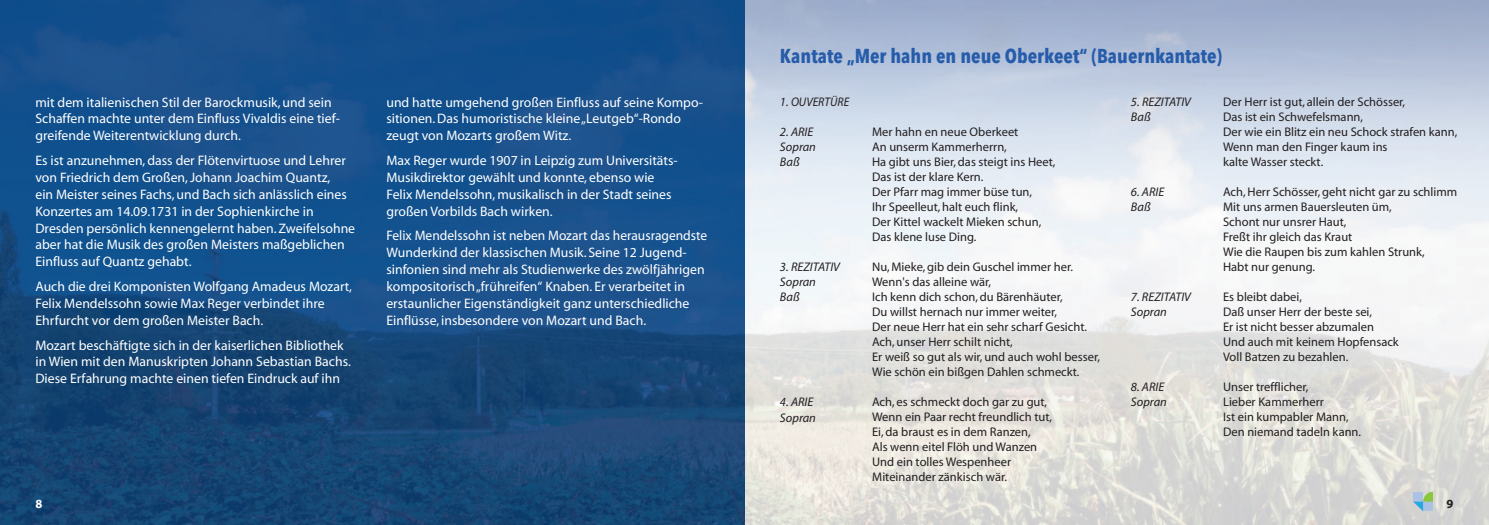
<style>
.page{position:relative;width:1489px;height:525px;background:#fff}
.page>*{position:absolute;margin:0;border:0;box-sizing:border-box;transform-origin:0 0}
.t1{font:700 20px "Avenir Next Condensed";color:#275caa}
.t2{font:13.75px/16.9px "Myriad";color:#fff}
.t3{font:12.5px/15px "Myriad";color:#231f20}
.t4{font:italic 12.5px/15px "Myriad Pro";color:#231f20}
.t5{font:700 12.5px "Myriad Pro";color:#231f20}
.t6{font:700 12.5px "Myriad Pro";color:#fff}
</style>
<div class="page">
<img style="left:745px;top:0;width:743px;height:524px">
<img style="left:0;top:0;width:745px;height:524px">
<svg style="left:1412px;top:491px;width:20px;height:20px"></svg>
<p class="t2" style="left:35px;top:95px;width:306px">mit dem italienischen Stil der Barockmusik, und sein<br>Schaffen machte unter dem Einfluss Vivaldis eine tief&shy;greifende Weiterentwicklung durch.</p>
<p class="t2" style="left:35px;top:153px;width:321px">Es ist anzunehmen, dass der Flötenvirtuose und Lehrer von Friedrich dem Großen,Johann Joachim Quantz,<br>ein Meister seines Fachs, und Bach sich anlässlich eines Konzertes am 14.09.1731 in der Sophienkirche in Dresden persönlich kennengelernt haben.Zweifelsohne aber hat die Musik des großen Meisters maßgeblichen Einfluss auf Quantz gehabt.</p>
<p class="t2" style="left:35px;top:279px;width:318px">Auch die drei Komponisten Wolfgang Amadeus Mozart,<br>Felix Mendelssohn sowie Max Reger verbindet ihre<br>Ehrfurcht vor dem großen Meister Bach.</p>
<p class="t2" style="left:35px;top:337px;width:317px">Mozart beschäftigte sich in der kaiserlichen Bibliothek in Wien mit den Manuskripten Johann Sebastian Bachs.<br>Diese Erfahrung machte einen tiefen Eindruck auf ihn</p>
<p class="t2" style="left:386px;top:95px;width:318px">und hatte umgehend großen Einfluss auf seine Kompo&shy;sitionen.Das humoristische kleine„Leutgeb“-Rondo zeugt von Mozarts großem Witz.</p>
<p class="t2" style="left:386px;top:153px;width:293px">Max Reger wurde 1907 in Leipzig zum Universitäts-Musikdirektor gewählt und konnte, ebenso wie Felix Mendelssohn, musikalisch in der Stadt seines großen Vorbilds Bach wirken.</p>
<p class="t2" style="left:386px;top:228px;width:322px">Felix Mendelssohn ist neben Mozart das herausragendste Wunderkind der klassischen Musik. Seine 12 Jugend&shy;sinfonien sind mehr als Studienwerke des zwölfjährigen kompositorisch„frühreifen“ Knaben. Er verarbeitet in erstaunlicher Eigenständigkeit ganz unterschiedliche Einflüsse, insbesondere von Mozart und Bach.</p>
<p class="t6" style="left:35px;top:499px;width:8px">8</p>
<h1 class="t1" style="left:780px;top:43px;width:444px">Kantate „Mer hahn en neue Oberkeet“ (Bauernkantate)</h1>
<p class="t4" style="left:780px;top:95px;width:71px">1. OUVERTÜRE</p>
<p class="t4" style="left:780px;top:125px;width:38px">2. ARIE<br>Sopran<br>Baß</p>
<p class="t3" style="left:1222px;top:95px;width:236px">Der Herr ist gut, allein der Schösser,<br>Das ist ein Schwefelsmann,<br>Der wie ein Blitz ein neu Schock strafen kann,<br>Wenn man den Finger kaum ins<br>kalte Wasser steckt.</p>
<p class="t3" style="left:1222px;top:185px;width:236px">Ach,Herr Schösser, geht nicht gar zu schlimm<br>Mit uns armen Bauersleuten üm,<br>Schont nur unsrer Haut,<br>Freßt ihr gleich das Kraut<br>Wie die Raupen bis zum kahlen Strunk,<br>Habt nur genung.</p>
<p class="t3" style="left:1222px;top:290px;width:177px">Es bleibt dabei,<br>Daß unser Herr der beste sei,<br>Er ist nicht besser abzumalen<br>Und auch mit keinem Hopfensack<br>Voll Batzen zu bezahlen.</p>
<p class="t3" style="left:1222px;top:380px;width:140px">Unser trefflicher,<br>Lieber Kammerherr<br>Ist ein kumpabler Mann,<br>Den niemand tadeln kann.</p>
<p class="t4" style="left:1130px;top:95px;width:62px">5. REZITATIV<br>Baß</p>
<p class="t3" style="left:872px;top:125px;width:185px">Mer hahn en neue Oberkeet<br>An unserm Kammerherrn,<br>Ha gibt uns Bier, das steigt ins Heet,<br>Das ist der klare Kern.<br>Der Pfarr mag immer büse tun,<br>Ihr Speelleut, halt euch flink,<br>Der Kittel wackelt Mieken schun,<br>Das klene luse Ding.</p>
<p class="t3" style="left:872px;top:260px;width:229px">Nu, Mieke, gib dein Guschel immer her.<br>Wenn's das alleine wär,<br>Ich kenn dich schon, du Bärenhäuter,<br>Du willst hernach nur immer weiter,<br>Der neue Herr hat ein sehr scharf Gesicht.<br>Ach, unser Herr schilt nicht,<br>Er weiß so gut als wir, und auch wohl besser, Wie schön ein bißgen Dahlen schmeckt.</p>
<p class="t3" style="left:872px;top:395px;width:181px">Ach, es schmeckt doch gar zu gut,<br>Wenn ein Paar recht freundlich tut,<br>Ei, da braust es in dem Ranzen,<br>Als wenn eitel Flöh und Wanzen<br>Und ein tolles Wespenheer<br>Miteinander zänkisch wär.</p>
<p class="t4" style="left:1130px;top:185px;width:35px">6. ARIE<br>Baß</p>
<p class="t4" style="left:780px;top:260px;width:62px">3. REZITATIV<br>Sopran<br>Baß</p>
<p class="t4" style="left:1130px;top:290px;width:62px">7. REZITATIV<br>Sopran</p>
<p class="t4" style="left:1130px;top:380px;width:38px">8. ARIE<br>Sopran</p>
<p class="t4" style="left:780px;top:395px;width:38px">4. ARIE<br>Sopran</p>
<p class="t5" style="left:1446px;top:499px;width:8px">9</p>
</div>
